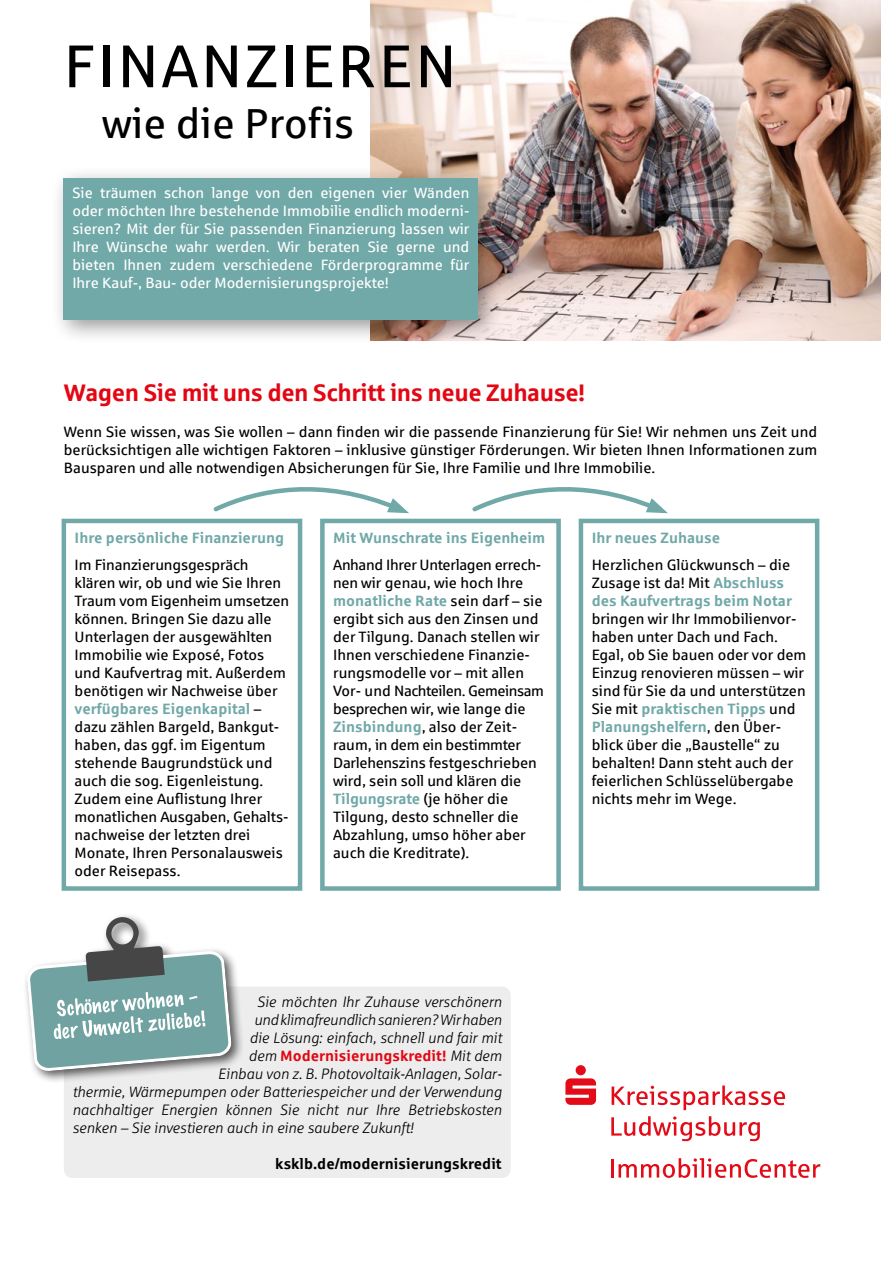
<style>
.page{position:relative;width:881px;height:1263px;background:#fff}
.page>*{position:absolute;margin:0;border:0;box-sizing:border-box;transform-origin:0 0}
.t1{font:60px "Sparkasse Rg";letter-spacing:.05em;color:#000}
.t2{font:42px "Sparkasse Rg";color:#000}
.t3{font:700 24px "Sparkasse Rg";letter-spacing:-.02em;color:#e30613}
.t4{font:15px/18px "Sparkasse Rg";color:#000}
.t5{font:italic 15px/18px "Sparkasse Lt";color:#000;text-align:center}
.t6{font:15px/18px "Sparkasse Rg";color:#fff;text-align:justify}
.t7{font:700 15px "Sparkasse Rg";color:#71a8a8}
.t8{font:700 15px "Sparkasse Rg";color:#e30613}
.t9{font:700 15px "Sparkasse Rg";color:#000}
.s1{font-weight:700;color:#71a8a8}
.s2{font-family:"Sparkasse Lt";font-weight:400;font-style:italic;color:#000}
</style>
<div class="page">
<img style="left:370px;top:0;width:510px;height:340px">
<div style="left:64px;top:986px;width:446px;height:192px;background:#ededed;border-radius:9px"></div>
<div style="left:62px;top:519px;width:240px;height:372px;border:4px solid #71a8a8"></div>
<div style="left:320px;top:519px;width:240px;height:372px;border:4px solid #71a8a8"></div>
<div style="left:578px;top:519px;width:241px;height:372px;border:4px solid #71a8a8"></div>
<div style="left:51px;top:166px;width:451px;height:179px;background:#000;opacity:.4"></div>
<div style="left:64px;top:179px;width:413px;height:141px;background:#71a8a8"></div>
<svg style="left:213px;top:487px;width:196px;height:27px"></svg>
<svg style="left:472px;top:487px;width:195px;height:27px"></svg>
<svg style="left:565px;top:1065px;width:30px;height:40px"></svg>
<svg style="left:611px;top:1085px;width:173px;height:25px"></svg>
<svg style="left:611px;top:1116px;width:148px;height:25px"></svg>
<svg style="left:611px;top:1158px;width:209px;height:20px"></svg>
<div style="left:23px;top:912px;width:221px;height:172px;background:#000;opacity:.64"></div>
<svg style="left:25px;top:916px;width:207px;height:156px"></svg>
<h1 class="t1" style="left:64px;top:30px;width:394px">FINANZIEREN</h1>
<h2 class="t2" style="left:102px;top:97px;width:253px">wie die Profis</h2>
<p class="t6" style="left:72px;top:184px;width:398px">Sie träumen schon lange von den eigenen vier Wänden oder möchten Ihre bestehende Immobilie endlich moderni&shy;sieren? Mit der für Sie passenden Finanzierung lassen wir Ihre Wünsche wahr werden. Wir beraten Sie gerne und bieten Ihnen zudem verschiedene Förderprogramme für Ihre Kauf-, Bau- oder Modernisierungsprojekte!</p>
<h3 class="t3" style="left:64px;top:377px;width:522px">Wagen Sie mit uns den Schritt ins neue Zuhause!</h3>
<p class="t4" style="left:64px;top:422px;width:754px;text-align:justify">Wenn Sie wissen, was Sie wollen – dann finden wir die passende Finanzierung für Sie! Wir nehmen uns Zeit und berücksichtigen alle wichtigen Faktoren – inklusive günstiger Förderungen. Wir bieten Ihnen Informationen zum Bausparen und alle notwendigen Absicherungen für Sie, Ihre Familie und Ihre Immobilie.</p>
<p class="t7" style="left:75px;top:528px;width:211px">Ihre persönliche Finanzierung</p>
<p class="t4" style="left:75px;top:555px;width:216px">Im Finanzierungsgespräch klären wir, ob und wie Sie Ihren<br>Traum vom Eigenheim umsetzen können. Bringen Sie dazu alle<br>Unterlagen der ausgewählten<br>Immobilie wie Exposé, Fotos und Kaufvertrag mit. Außerdem benötigen wir Nachweise über <span class="s1">verfügbares Eigenkapital</span> – dazu zählen Bargeld, Bankgut&shy;haben, das ggf. im Eigentum stehende Baugrundstück und auch die sog. Eigenleistung.<br>Zudem eine Auflistung Ihrer monatlichen Ausgaben, Gehalts&shy;nachweise der letzten drei<br>Monate, Ihren Personalausweis oder Reisepass.</p>
<p class="t7" style="left:333px;top:528px;width:214px">Mit Wunschrate ins Eigenheim</p>
<p class="t4" style="left:333px;top:555px;width:212px">Anhand Ihrer Unterlagen errech&shy;nen wir genau, wie hoch Ihre <span class="s1">monatliche Rate</span> sein darf – sie ergibt sich aus den Zinsen und der Tilgung. Danach stellen wir<br>Ihnen verschiedene Finanzie&shy;rungsmodelle vor – mit allen<br>Vor- und Nachteilen. Gemeinsam besprechen wir, wie lange die<br><span class="s1">Zinsbindung</span>, also der Zeit&shy;raum, in dem ein bestimmter<br>Darlehenszins festgeschrieben wird, sein soll und klären die<br><span class="s1">Tilgungsrate</span> (je höher die<br>Tilgung, desto schneller die<br>Abzahlung, umso höher aber auch die Kreditrate).</p>
<p class="t5" style="left:249px;top:993px;width:254px">Sie möchten Ihr Zuhause verschönern und klimafreundlich sanieren? Wir haben die Lösung: einfach, schnell und fair mit</p>
<p class="t8" style="left:248px;top:1046px;width:254px"><span class="s2">dem</span> Modernisierungskredit! <span class="s2">Mit dem</span></p>
<p class="t5" style="left:72px;top:1065px;width:431px;text-align:justify;text-indent:146px">Einbau von z. B. Photovoltaik-Anlagen, Solar&shy;thermie, Wärmepumpen oder Batteriespeicher und der Verwendung nachhaltiger Energien können Sie nicht nur Ihre Betriebskosten senken – Sie investieren auch in eine saubere Zukunft!</p>
<p class="t9" style="left:275px;top:1154px;width:228px">ksklb.de/modernisierungskredit</p>
<p class="t7" style="left:591px;top:528px;width:130px">Ihr neues Zuhause</p>
<p class="t4" style="left:591px;top:555px;width:202px">Herzlichen Glückwunsch – die<br>Zusage ist da! Mit <span class="s1">Abschluss des Kaufvertrags beim Notar</span></p>
<p class="t4" style="left:591px;top:609px;width:216px">bringen wir Ihr Immobilienvor&shy;haben unter Dach und Fach.<br>Egal, ob Sie bauen oder vor dem<br>Einzug renovieren müssen – wir sind für Sie da und unterstützen<br>Sie mit <span class="s1">praktischen Tipps</span> und<br><span class="s1">Planungshelfern</span>, den Über&shy;blick über die „Baustelle“ zu behalten! Dann steht auch der feierlichen Schlüsselübergabe nichts mehr im Wege.</p>
</div>
